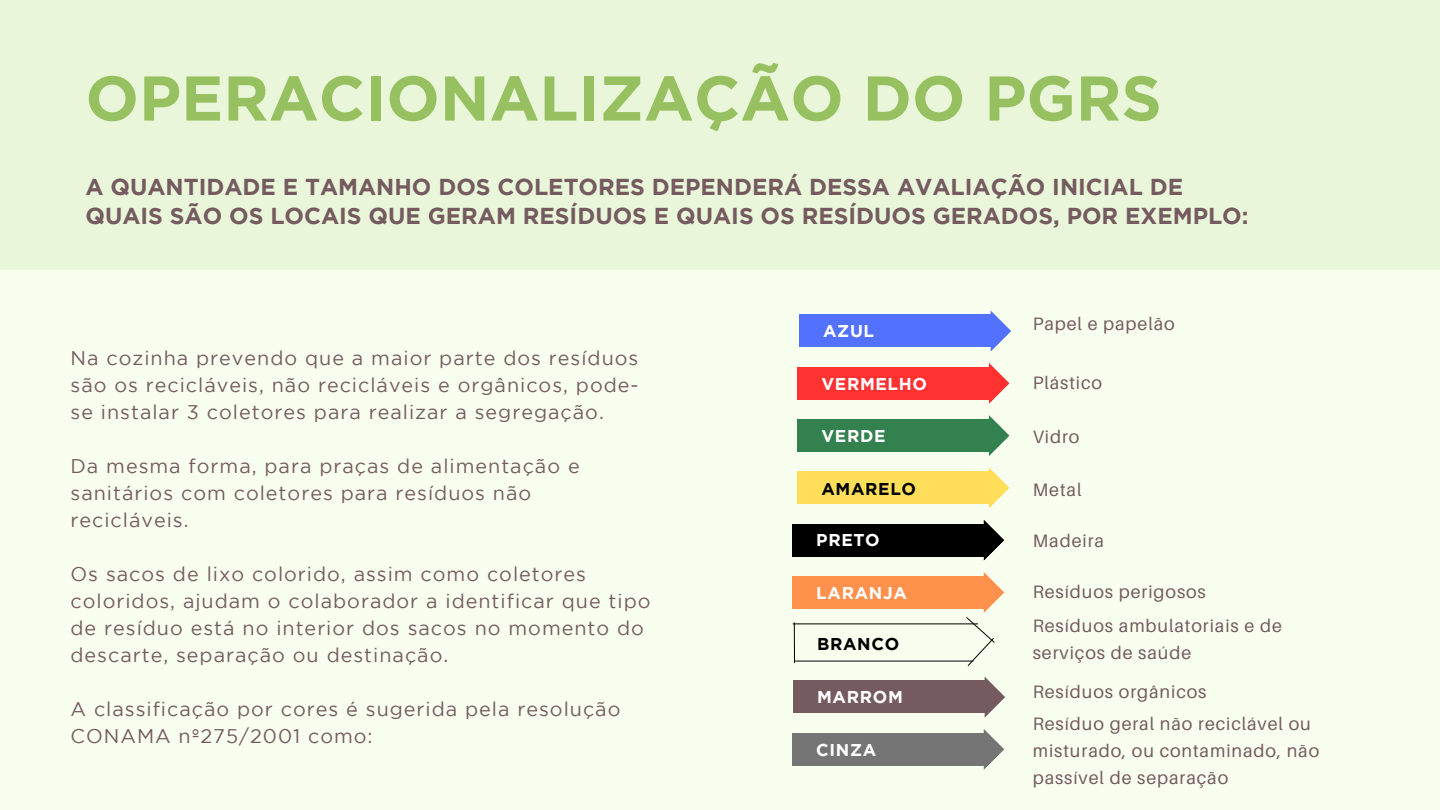
<style>
.page{position:relative;width:1440px;height:810px;background:#f8ffef}
.page>*{position:absolute;margin:0;border:0;box-sizing:border-box;transform-origin:0 0}
.t1{font:700 63px "Gotham";color:#97c160}
.t2{font:700 23px/29.2px "Gotham";color:#755b60}
.t3{font:19.7px/27px "Gotham";letter-spacing:.05em;color:#755b60}
.t4{font:18px/27px "Aileron";letter-spacing:.05em;color:#755b60}
.t5{font:700 17.1px "Gotham";letter-spacing:.04em;color:#fff}
.t6{font:700 17.1px "Gotham";letter-spacing:.04em;color:#000}
</style>
<div class="page">
<div style="left:0;top:0;width:1440px;height:270px;background:#e9f6da"></div>
<div style="left:797px;top:367px;width:193px;height:32px;background:#ff3131"></div>
<svg style="left:989px;top:363px;width:21px;height:41px"></svg>
<div style="left:797px;top:419px;width:193px;height:33px;background:#348150"></div>
<svg style="left:989px;top:415px;width:21px;height:41px"></svg>
<div style="left:797px;top:472px;width:193px;height:32px;background:#ffde59"></div>
<svg style="left:989px;top:468px;width:20px;height:40px"></svg>
<div style="left:792px;top:524px;width:193px;height:32px;background:#000"></div>
<svg style="left:984px;top:520px;width:20px;height:41px"></svg>
<div style="left:792px;top:576px;width:193px;height:32px;background:#ff914d"></div>
<div style="left:793px;top:681px;width:193px;height:32px;background:#755b60"></div>
<svg style="left:985px;top:677px;width:20px;height:40px"></svg>
<div style="left:792px;top:733px;width:193px;height:32px;background:#757575"></div>
<svg style="left:984px;top:729px;width:20px;height:41px"></svg>
<div style="left:799px;top:315px;width:193px;height:32px;background:#5271ff"></div>
<svg style="left:991px;top:311px;width:20px;height:40px"></svg>
<hr style="left:793px;top:624px;width:185px;height:1px;background:#000">
<hr style="left:795px;top:661px;width:178px;height:1px;background:#000">
<hr style="left:794px;top:622px;width:1px;height:41px;background:#000">
<svg style="left:965px;top:572px;width:40px;height:94px"></svg>
<h1 class="t1" style="left:85px;top:75px;width:1078px">OPERACIONALIZAÇÃO DO PGRS</h1>
<p class="t2" style="left:85px;top:174px;width:1165px">A QUANTIDADE E TAMANHO DOS COLETORES DEPENDERÁ DESSA AVALIAÇÃO INICIAL DE<br>QUAIS SÃO OS LOCAIS QUE GERAM RESÍDUOS E QUAIS OS RESÍDUOS GERADOS, POR EXEMPLO:</p>
<p class="t3" style="left:71px;top:346px;width:570px;text-align:justify">Na cozinha prevendo que a maior parte dos resíduos são os recicláveis, não recicláveis e orgânicos, pode&shy;se instalar 3 coletores para realizar a segregação.</p>
<p class="t3" style="left:71px;top:454px;width:511px">Da mesma forma, para praças de alimentação e sanitários com coletores para resíduos não recicláveis.</p>
<p class="t3" style="left:71px;top:562px;width:582px">Os sacos de lixo colorido, assim como coletores coloridos, ajudam o colaborador a identificar que tipo de resíduo está no interior dos sacos no momento do descarte, separação ou destinação.</p>
<p class="t3" style="left:71px;top:697px;width:551px">A classificação por cores é sugerida pela resolução<br>CONAMA nº275/2001 como:</p>
<p class="t5" style="left:823px;top:325px;width:53px">AZUL</p>
<p class="t5" style="left:821px;top:377px;width:107px">VERMELHO</p>
<p class="t5" style="left:821px;top:429px;width:66px">VERDE</p>
<p class="t6" style="left:821px;top:482px;width:96px">AMARELO</p>
<p class="t5" style="left:816px;top:534px;width:65px">PRETO</p>
<p class="t5" style="left:816px;top:586px;width:92px">LARANJA</p>
<p class="t6" style="left:817px;top:637px;width:84px">BRANCO</p>
<p class="t5" style="left:817px;top:691px;width:87px">MARROM</p>
<p class="t5" style="left:816px;top:743px;width:62px">CINZA</p>
<p class="t4" style="left:1033px;top:310px;width:143px">Papel e papelão</p>
<p class="t4" style="left:1033px;top:369px;width:71px">Plástico</p>
<p class="t4" style="left:1033px;top:423px;width:48px">Vidro</p>
<p class="t4" style="left:1033px;top:476px;width:50px">Metal</p>
<p class="t4" style="left:1033px;top:527px;width:73px">Madeira</p>
<p class="t4" style="left:1033px;top:575px;width:251px;line-height:33.6px">Resíduos perigosos<br>Resíduos ambulatoriais e de</p>
<p class="t4" style="left:1033px;top:633px;width:175px;line-height:38.8px">serviços de saúde<br>Resíduos orgânicos</p>
<p class="t4" style="left:1033px;top:710px;width:288px">Resíduo geral não reciclável ou misturado, ou contaminado, não passível de separação</p>
</div>
